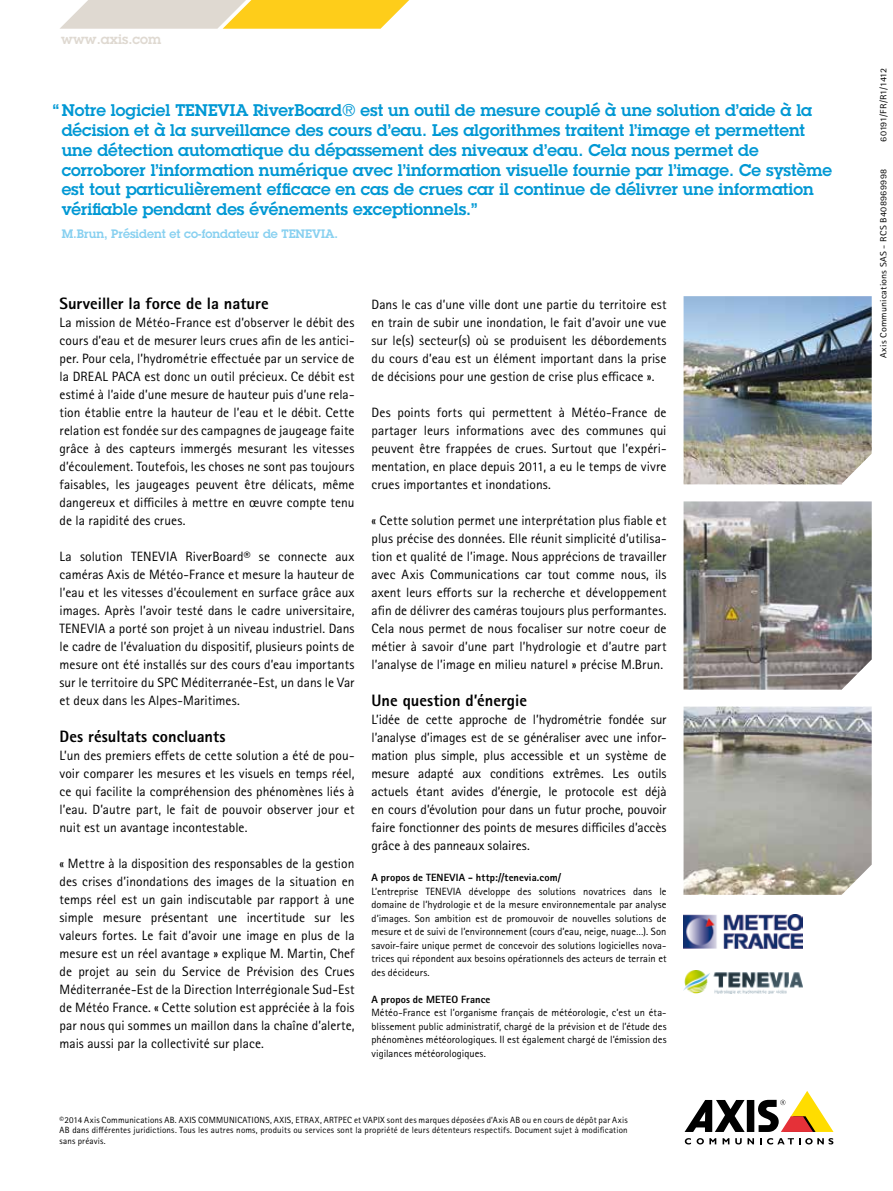
<style>
.page{position:relative;width:893px;height:1191px;background:#fff}
.page>*{position:absolute;margin:0;border:0;box-sizing:border-box;transform-origin:0 0}
.t1{font:600 16.5px/19.8px "Lubalin Graph ECG";color:#0098d4}
.t2{font:800 16.5px "Rotis Sans Serif Pro";color:#000}
.t3{font:13.5px/18px "Rotis Sans Serif Pro";letter-spacing:.005em;color:#000;text-align:justify}
.t4{font:600 13.5px "Lubalin Graph ECG";color:#dfd9d1}
.t5{font:600 12px "Lubalin Graph ECG";color:#87d0f0}
.t6{font:10.5px/13.5px "Rotis Sans Serif Pro";letter-spacing:.005em;color:#000;text-align:justify}
.t7{font:800 10.5px "Rotis Sans Serif Pro";letter-spacing:.01em;color:#000}
.t8{font:9px/10.8px "Rotis Sans Serif Pro";letter-spacing:.02em;color:#000;text-align:justify}
.t9{font:9px "Rotis Sans Serif Pro";letter-spacing:.02em;color:#000;scale:1.12 1}
.t10{font:9px "Rotis Sans Serif Pro";letter-spacing:-.01em;color:#000;scale:1.12 1}
</style>
<div class="page">
<div style="left:747px;top:1100px;width:7px;height:32px;background:#000"></div>
<svg style="left:685px;top:1100px;width:60px;height:32px"></svg>
<svg style="left:758px;top:1091px;width:75px;height:41px"></svg>
<svg style="left:685px;top:1138px;width:6px;height:6px"></svg>
<svg style="left:697px;top:1138px;width:19px;height:6px"></svg>
<svg style="left:723px;top:1138px;width:6px;height:6px"></svg>
<svg style="left:735px;top:1138px;width:19px;height:6px"></svg>
<svg style="left:760px;top:1138px;width:73px;height:6px"></svg>
<img style="left:684px;top:296px;width:188px;height:188px">
<img style="left:684px;top:501px;width:188px;height:188px">
<img style="left:684px;top:914px;width:119px;height:34px">
<svg style="left:60px;top:0;width:349px;height:29px;background:#f0d783"></svg>
<img style="left:684px;top:706px;width:188px;height:189px">
<img style="left:684px;top:970px;width:119px;height:23px">
<p class="t4" style="left:61px;top:30px;width:102px">www.axis.com</p>
<p class="t1" style="left:62px;top:101px;width:772px;text-indent:-9px">“ Notre logiciel TENEVIA RiverBoard® est un outil de mesure couplé à une solution d’aide à la décision et à la surveillance des cours d’eau. Les algorithmes traitent l’image et permettent une détection automatique du dépassement des niveaux d’eau. Cela nous permet de corroborer l’information numérique avec l’information visuelle fournie par l’image. Ce système est tout particulièrement efficace en cas de crues car il continue de délivrer une information vérifiable pendant des événements exceptionnels.”</p>
<p class="t5" style="left:62px;top:226px;width:278px">M.Brun, Président et co-fondateur de TENEVIA.</p>
<p class="t2" style="left:60px;top:293px;width:211px">Surveiller la force de la nature</p>
<p class="t3" style="left:60px;top:314px;width:297px">La mission de Météo-France est d’observer le débit des cours d’eau et de mesurer leurs crues afin de les antici&shy;per. Pour cela, l’hydrométrie effectuée par un service de la DREAL PACA est donc un outil précieux. Ce débit est estimé à l’aide d’une mesure de hauteur puis d’une rela&shy;tion établie entre la hauteur de l’eau et le débit. Cette relation est fondée sur des campagnes de jaugeage faite grâce à des capteurs immergés mesurant les vitesses d’écoulement. Toutefois, les choses ne sont pas toujours faisables, les jaugeages peuvent être délicats, même dangereux et difficiles à mettre en œuvre compte tenu de la rapidité des crues.</p>
<p class="t3" style="left:60px;top:548px;width:297px">La solution TENEVIA RiverBoard® se connecte aux caméras Axis de Météo-France et mesure la hauteur de l’eau et les vitesses d’écoulement en surface grâce aux images. Après l’avoir testé dans le cadre universitaire, TENEVIA a porté son projet à un niveau industriel. Dans le cadre de l’évaluation du dispositif, plusieurs points de mesure ont été installés sur des cours d’eau importants sur le territoire du SPC Méditerranée-Est, un dans le Var et deux dans les Alpes-Maritimes.</p>
<p class="t2" style="left:60px;top:725px;width:168px">Des résultats concluants</p>
<p class="t3" style="left:60px;top:746px;width:297px">L’un des premiers effets de cette solution a été de pou&shy;voir comparer les mesures et les visuels en temps réel, ce qui facilite la compréhension des phénomènes liés à l’eau. D’autre part, le fait de pouvoir observer jour et nuit est un avantage incontestable.</p>
<p class="t3" style="left:60px;top:854px;width:297px">« Mettre à la disposition des responsables de la gestion des crises d’inondations des images de la situation en temps réel est un gain indiscutable par rapport à une simple mesure présentant une incertitude sur les valeurs fortes. Le fait d’avoir une image en plus de la mesure est un réel avantage » explique M. Martin, Chef de projet au sein du Service de Prévision des Crues Méditerranée-Est de la Direction Interrégionale Sud-Est de Météo France. « Cette solution est appréciée à la fois par nous qui sommes un maillon dans la chaîne d’alerte, mais aussi par la collectivité sur place.</p>
<p class="t3" style="left:372px;top:296px;width:297px">Dans le cas d’une ville dont une partie du territoire est en train de subir une inondation, le fait d’avoir une vue sur le(s) secteur(s) où se produisent les débordements du cours d’eau est un élément important dans la prise de décisions pour une gestion de crise plus efficace ».</p>
<p class="t3" style="left:372px;top:404px;width:297px">Des points forts qui permettent à Météo-France de partager leurs informations avec des communes qui peuvent être frappées de crues. Surtout que l’expéri&shy;mentation, en place depuis 2011, a eu le temps de vivre crues importantes et inondations.</p>
<p class="t3" style="left:372px;top:512px;width:297px">« Cette solution permet une interprétation plus fiable et plus précise des données. Elle réunit simplicité d’utilisa&shy;tion et qualité de l’image. Nous apprécions de travailler avec Axis Communications car tout comme nous, ils axent leurs efforts sur la recherche et développement afin de délivrer des caméras toujours plus performantes.<br>Cela nous permet de nous focaliser sur notre coeur de métier à savoir d’une part l’hydrologie et d’autre part l’analyse de l’image en milieu naturel » précise M.Brun.</p>
<p class="t2" style="left:372px;top:689px;width:157px">Une question d’énergie</p>
<p class="t3" style="left:372px;top:710px;width:297px">L’idée de cette approche de l’hydrométrie fondée sur l’analyse d’images est de se généraliser avec une infor&shy;mation plus simple, plus accessible et un système de mesure adapté aux conditions extrêmes. Les outils actuels étant avides d’énergie, le protocole est déjà en cours d’évolution pour dans un futur proche, pouvoir faire fonctionner des points de mesures difficiles d’accès grâce à des panneaux solaires.</p>
<p class="t7" style="left:372px;top:871px;width:191px">A propos de TENEVIA - http://tenevia.com/</p>
<p class="t6" style="left:372px;top:884px;width:297px">L’entreprise TENEVIA développe des solutions novatrices dans le domaine de l’hydrologie et de la mesure environnementale par analyse d’images. Son ambition est de promouvoir de nouvelles solutions de mesure et de suivi de l’environnement (cours d’eau, neige, nuage…). Son savoir-faire unique permet de concevoir des solutions logicielles nova&shy;trices qui répondent aux besoins opérationnels des acteurs de terrain et des décideurs.</p>
<p class="t7" style="left:372px;top:992px;width:120px">A propos de METEO France</p>
<p class="t6" style="left:372px;top:1006px;width:297px">Météo-France est l’organisme français de météorologie, c’est un éta&shy;blissement public administratif, chargé de la prévision et de l’étude des phénomènes météorologiques. Il est également chargé de l’émission des vigilances météorologiques.</p>
<p class="t8" style="left:60px;top:1114px;width:570px">©2014 Axis Communications AB. AXIS COMMUNICATIONS, AXIS, ETRAX, ARTPEC et VAPIX sont des marques déposées d’Axis AB ou en cours de dépôt par Axis AB dans différentes juridictions. Tous les autres noms, produits ou services sont la propriété de leurs détenteurs respectifs. Document sujet à modification sans préavis.</p>
<p class="t10" style="left:878px;top:142px;width:67px;rotate:-90deg">60191/FR/R1/1412</p>
<p class="t9" style="left:878px;top:358px;width:170px;rotate:-90deg">Axis Communications SAS - RCS B408969998</p>
</div>
